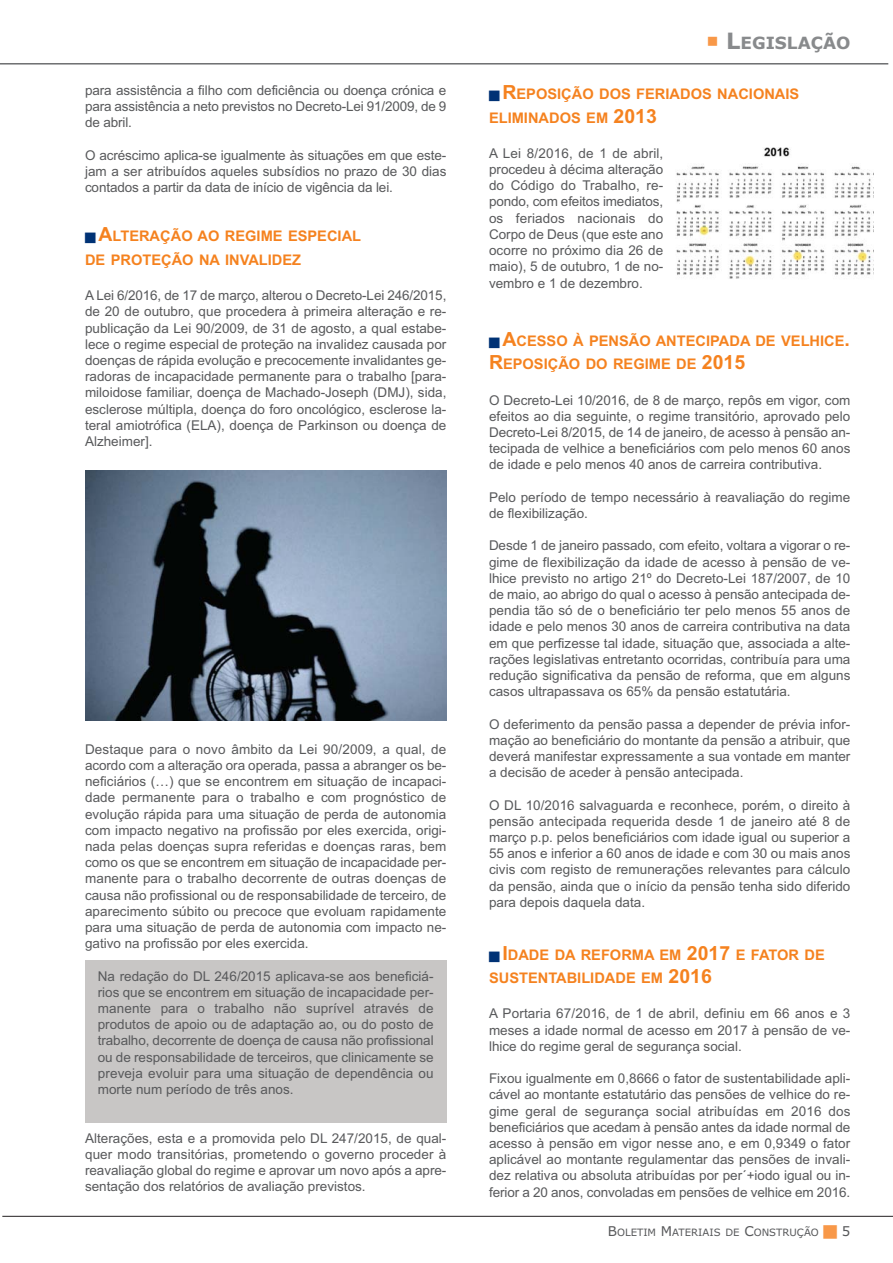
<style>
.page{position:relative;width:893px;height:1263px;background:#fff}
.page>*{position:absolute;margin:0;border:0;box-sizing:border-box;transform-origin:0 0}
.t1{font:700 16.8px "Verdana";color:#888a8c}
.t2{font:700 14.7px/23.4px "Arial";color:#f5821f}
.t3{font:13.5px/16.2px "Arial";color:#58595b;text-align:justify}
.t4{font:13.5px "Verdana";color:#58595b}
.t5{font:10.2px "Verdana";color:#58595b}
.s1{font-size:19.5px}
.s2{font-size:22.5px}
.s3{font-size:13.5px}
</style>
<div class="page">
<hr style="left:2px;top:1216px;width:891px;height:1px;background:#231f20">
<hr style="left:0;top:63px;width:888px;height:2px;background:#6d6e70">
<div style="left:85px;top:960px;width:361px;height:163px;background:#c8c6c5"></div>
<img style="left:85px;top:471px;width:361px;height:249px">
<img style="left:676px;top:147px;width:195px;height:132px">
<p class="t3" style="left:85px;top:83px;width:363px">para assistência a filho com deficiência ou doença crónica e para assistência a neto previstos no Decreto-Lei 91/2009, de 9 de abril.</p>
<p class="t3" style="left:85px;top:148px;width:363px">O acréscimo aplica-se igualmente às situações em que este&shy;jam a ser atribuídos aqueles subsídios no prazo de 30 dias contados a partir da data de início de vigência da lei.</p>
<p class="t2" style="left:85px;top:225px;width:278px;text-indent:13px"><span class="s1">A</span>LTERAÇÃO AO REGIME ESPECIAL<br>DE PROTEÇÃO NA INVALIDEZ</p>
<p class="t3" style="left:85px;top:289px;width:363px">A Lei 6/2016, de 17 de março, alterou o Decreto-Lei 246/2015, de 20 de outubro, que procedera à primeira alteração e re&shy;publicação da Lei 90/2009, de 31 de agosto, a qual estabe&shy;lece o regime especial de proteção na invalidez causada por doenças de rápida evolução e precocemente invalidantes ge&shy;radoras de incapacidade permanente para o trabalho [para&shy;miloidose familiar, doença de Machado-Joseph (DMJ), sida, esclerose múltipla, doença do foro oncológico, esclerose la&shy;teral amiotrófica (ELA), doença de Parkinson ou doença de Alzheimer].</p>
<p class="t3" style="left:85px;top:742px;width:363px">Destaque para o novo âmbito da Lei 90/2009, a qual, de acordo com a alteração ora operada, passa a abranger os be&shy;neficiários (…) que se encontrem em situação de incapaci&shy;dade permanente para o trabalho e com prognóstico de evolução rápida para uma situação de perda de autonomia com impacto negativo na profissão por eles exercida, origi&shy;nada pelas doenças supra referidas e doenças raras, bem como os que se encontrem em situação de incapacidade per&shy;manente para o trabalho decorrente de outras doenças de causa não profissional ou de responsabilidade de terceiro, de aparecimento súbito ou precoce que evoluam rapidamente para uma situação de perda de autonomia com impacto ne&shy;gativo na profissão por eles exercida.</p>
<p class="t3" style="left:98px;top:969px;width:337px">Na redação do DL 246/2015 aplicava-se aos beneficiá&shy;rios que se encontrem em situação de incapacidade per&shy;manente para o trabalho não suprível através de produtos de apoio ou de adaptação ao, ou do posto de trabalho, decorrente de doença de causa não profissional ou de responsabilidade de terceiros, que clinicamente se preveja evoluir para uma situação de dependência ou morte num período de três anos.</p>
<p class="t3" style="left:85px;top:1131px;width:363px">Alterações, esta e a promovida pelo DL 247/2015, de qual&shy;quer modo transitórias, prometendo o governo proceder à reavaliação global do regime e aprovar um novo após a apre&shy;sentação dos relatórios de avaliação previstos.</p>
<p class="t1" style="left:726px;top:34px;width:126px"><span class="s2">L</span>EGISLAÇÃO</p>
<p class="t2" style="left:489px;top:82px;width:312px;text-indent:13px"><span class="s1">R</span>EPOSIÇÃO DOS FERIADOS NACIONAIS<br>ELIMINADOS EM <span class="s1">2013</span></p>
<p class="t3" style="left:489px;top:146px;width:176px">A Lei 8/2016, de 1 de abril, procedeu à décima alteração do Código do Trabalho, re&shy;pondo, com efeitos imediatos, os feriados nacionais do Corpo de Deus (que este ano ocorre no próximo dia 26 de maio), 5 de outubro, 1 de no&shy;vembro e 1 de dezembro.</p>
<p class="t2" style="left:489px;top:329px;width:362px;text-indent:13px"><span class="s1">A</span>CESSO À PENSÃO ANTECIPADA DE VELHICE<span class="s1">.<br>R</span>EPOSIÇÃO DO REGIME DE <span class="s1">2015</span></p>
<p class="t3" style="left:489px;top:393px;width:363px">O Decreto-Lei 10/2016, de 8 de março, repôs em vigor, com efeitos ao dia seguinte, o regime transitório, aprovado pelo Decreto-Lei 8/2015, de 14 de janeiro, de acesso à pensão an&shy;tecipada de velhice a beneficiários com pelo menos 60 anos de idade e pelo menos 40 anos de carreira contributiva.</p>
<p class="t3" style="left:489px;top:490px;width:363px">Pelo período de tempo necessário à reavaliação do regime de flexibilização.</p>
<p class="t3" style="left:489px;top:539px;width:363px">Desde 1 de janeiro passado, com efeito, voltara a vigorar o re&shy;gime de flexibilização da idade de acesso à pensão de ve&shy;lhice previsto no artigo 21º do Decreto-Lei 187/2007, de 10 de maio, ao abrigo do qual o acesso à pensão antecipada de&shy;pendia tão só de o beneficiário ter pelo menos 55 anos de idade e pelo menos 30 anos de carreira contributiva na data em que perfizesse tal idade, situação que, associada a alte&shy;rações legislativas entretanto ocorridas, contribuía para uma redução significativa da pensão de reforma, que em alguns casos ultrapassava os 65% da pensão estatutária.</p>
<p class="t3" style="left:489px;top:717px;width:363px">O deferimento da pensão passa a depender de prévia infor&shy;mação ao beneficiário do montante da pensão a atribuir, que deverá manifestar expressamente a sua vontade em manter a decisão de aceder à pensão antecipada.</p>
<p class="t3" style="left:489px;top:798px;width:363px">O DL 10/2016 salvaguarda e reconhece, porém, o direito à pensão antecipada requerida desde 1 de janeiro até 8 de março p.p. pelos beneficiários com idade igual ou superior a 55 anos e inferior a 60 anos de idade e com 30 ou mais anos civis com registo de remunerações relevantes para cálculo da pensão, ainda que o início da pensão tenha sido diferido para depois daquela data.</p>
<p class="t2" style="left:489px;top:943px;width:337px;text-indent:13px"><span class="s1">I</span>DADE DA REFORMA EM <span class="s1">2017</span> E FATOR DE<br>SUSTENTABILIDADE EM <span class="s1">2016</span></p>
<p class="t3" style="left:489px;top:1007px;width:363px">A Portaria 67/2016, de 1 de abril, definiu em 66 anos e 3 meses a idade normal de acesso em 2017 à pensão de ve&shy;lhice do regime geral de segurança social.</p>
<p class="t3" style="left:489px;top:1072px;width:363px">Fixou igualmente em 0,8666 o fator de sustentabilidade apli&shy;cável ao montante estatutário das pensões de velhice do re&shy;gime geral de segurança social atribuídas em 2016 dos beneficiários que acedam à pensão antes da idade normal de acesso à pensão em vigor nesse ano, e em 0,9349 o fator aplicável ao montante regulamentar das pensões de invali&shy;dez relativa ou absoluta atribuídas por per´+iodo igual ou in&shy;ferior a 20 anos, convoladas em pensões de velhice em 2016.</p>
<p class="t5" style="left:608px;top:1226px;width:213px"><span class="s3">B</span>OLETIM <span class="s3">M</span>ATERIAIS DE <span class="s3">C</span>ONSTRUÇÃO</p>
<p class="t4" style="left:842px;top:1223px;width:10px">5</p>
</div>
